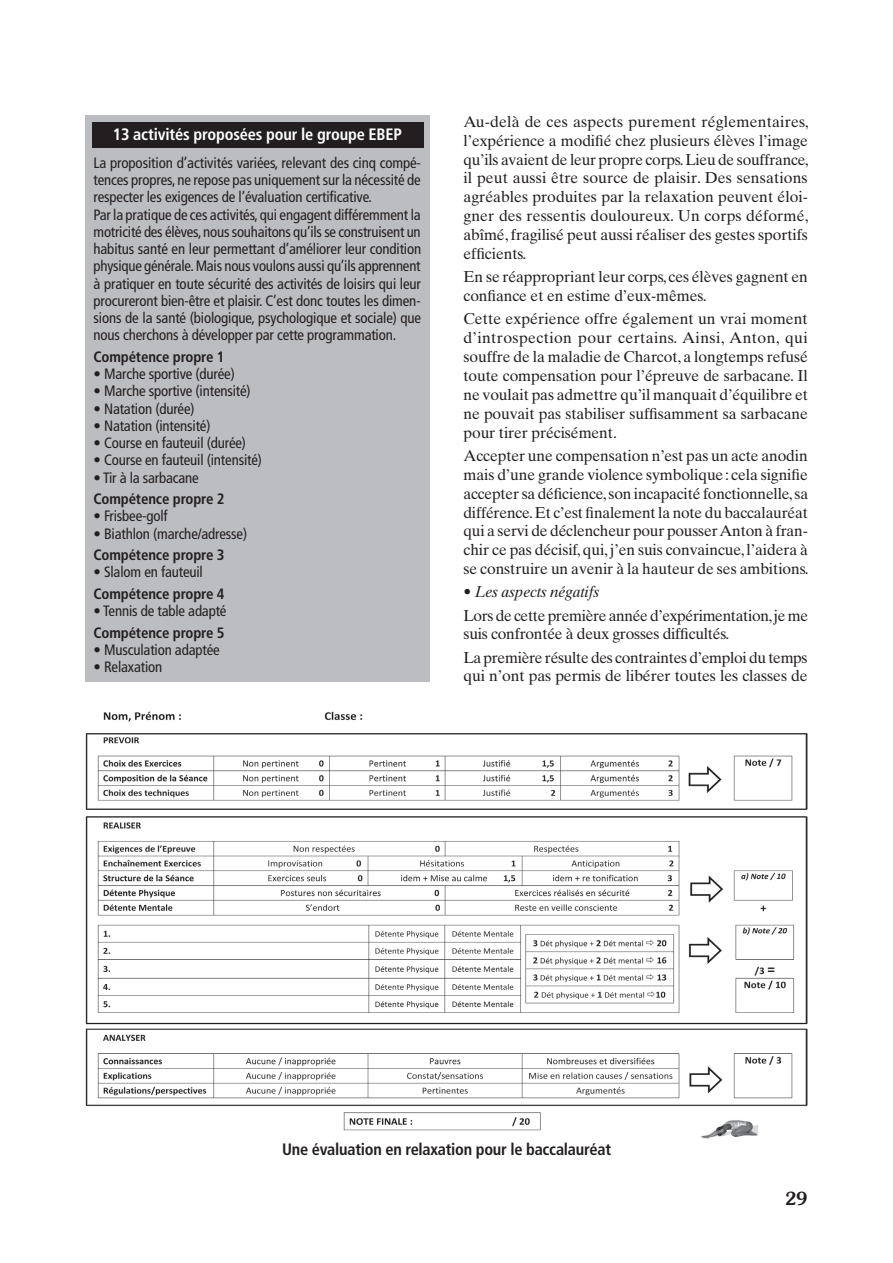
<style>
.page{position:relative;width:893px;height:1263px;background:#fff}
.page>*{position:absolute;margin:0;border:0;box-sizing:border-box;transform-origin:0 0}
.t1{font:500 18px "Souvenir";color:#231f20}
.t2{font:700 condensed 16.5px "Frutiger";letter-spacing:-.015em;color:#231f20}
.t3{font:700 condensed 16.5px "Frutiger";letter-spacing:-.01em;color:#fff}
.t4{font:15.75px/18.9px "Times Ten";letter-spacing:-.005em;color:#231f20;text-align:justify}
.t5{font:italic 15.75px "Times Ten";letter-spacing:-.015em;color:#231f20}
.t6{font:condensed 15px/17.2px "Frutiger";letter-spacing:-.01em;color:#231f20}
.t7{font:700 condensed 15px "Frutiger";letter-spacing:-.01em;color:#231f20}
</style>
<div class="page">
<div style="left:85px;top:115px;width:345px;height:566px;background:#bcbdc0"></div>
<div style="left:92px;top:122px;width:332px;height:26px;background:#231f20"></div>
<img style="left:85px;top:711px;width:723px;height:428px">
<p class="t3" style="left:113px;top:124px;width:291px">13 activités proposées pour le groupe EBEP</p>
<p class="t6" style="left:94px;top:154px;width:329px">La proposition d’activités variées, relevant des cinq compé&shy;tences propres, ne repose pas uniquement sur la nécessité de respecter les exigences de l’évaluation certificative.<br>Par la pratique de ces activités, qui engagent différemment la motricité des élèves, nous souhaitons qu’ils se construisent un habitus santé en leur permettant d’améliorer leur condition physique générale. Mais nous voulons aussi qu’ils apprennent à pratiquer en toute sécurité des activités de loisirs qui leur procureront bien-être et plaisir. C’est donc toutes les dimen&shy;sions de la santé (biologique, psychologique et sociale) que nous cherchons à développer par cette programmation.</p>
<p class="t7" style="left:94px;top:348px;width:133px">Compétence propre 1</p>
<p class="t6" style="left:94px;top:365px;width:143px">• Marche sportive (durée)</p>
<p class="t6" style="left:94px;top:383px;width:159px">• Marche sportive (intensité)</p>
<p class="t6" style="left:94px;top:400px;width:103px">• Natation (durée)</p>
<p class="t6" style="left:94px;top:417px;width:118px">• Natation (intensité)</p>
<p class="t6" style="left:94px;top:434px;width:154px">• Course en fauteuil (durée)</p>
<p class="t6" style="left:94px;top:452px;width:170px">• Course en fauteuil (intensité)</p>
<p class="t6" style="left:94px;top:469px;width:107px">• Tir à la sarbacane</p>
<p class="t7" style="left:94px;top:490px;width:133px">Compétence propre 2</p>
<p class="t6" style="left:94px;top:508px;width:76px">• Frisbee-golf</p>
<p class="t6" style="left:94px;top:525px;width:155px">• Biathlon (marche/adresse)</p>
<p class="t7" style="left:94px;top:546px;width:133px">Compétence propre 3</p>
<p class="t6" style="left:94px;top:564px;width:111px">• Slalom en fauteuil</p>
<p class="t7" style="left:94px;top:585px;width:133px">Compétence propre 4</p>
<p class="t6" style="left:94px;top:602px;width:134px">• Tennis de table adapté</p>
<p class="t7" style="left:94px;top:623px;width:133px">Compétence propre 5</p>
<p class="t6" style="left:94px;top:641px;width:128px">• Musculation adaptée</p>
<p class="t6" style="left:94px;top:658px;width:70px">• Relaxation</p>
<p class="t4" style="left:463px;top:112px;width:347px">Au-delà de ces aspects purement réglementaires, l’expérience a modifié chez plusieurs élèves l’image qu’ils avaient de leur propre corps. Lieu de souffrance, il peut aussi être source de plaisir. Des sensations agréables produites par la relaxation peuvent éloi&shy;gner des ressentis douloureux. Un corps déformé, abîmé, fragilisé peut aussi réaliser des gestes sportifs efficients.</p>
<p class="t4" style="left:463px;top:267px;width:346px">En se réappropriant leur corps, ces élèves gagnent en confiance et en estime d’eux-mêmes.</p>
<p class="t4" style="left:463px;top:309px;width:346px">Cette expérience offre également un vrai moment d’introspection pour certains. Ainsi, Anton, qui souffre de la maladie de Charcot, a longtemps refusé toute compensation pour l’épreuve de sarbacane. Il ne voulait pas admettre qu’il manquait d’équilibre et ne pouvait pas stabiliser suffisamment sa sarbacane pour tirer précisément.</p>
<p class="t4" style="left:463px;top:446px;width:347px">Accepter une compensation n’est pas un acte anodin mais d’une grande violence symbolique: cela signifie accepter sa déficience, son incapacité fonctionnelle, sa différence. Et c’est finalement la note du baccalauréat qui a servi de déclencheur pour pousser Anton à fran&shy;chir ce pas décisif, qui, j’en suis convaincue, l’aidera à se construire un avenir à la hauteur de ses ambitions.</p>
<p class="t5" style="left:463px;top:583px;width:138px">• Les aspects négatifs</p>
<p class="t4" style="left:463px;top:606px;width:346px">Lors de cette première année d’expérimentation, je me suis confrontée à deux grosses difficultés.</p>
<p class="t4" style="left:463px;top:648px;width:346px">La première résulte des contraintes d’emploi du temps qui n’ont pas permis de libérer toutes les classes de</p>
<p class="t2" style="left:282px;top:1140px;width:331px">Une évaluation en relaxation pour le baccalauréat</p>
<p class="t1" style="left:785px;top:1187px;width:24px">29</p>
</div>
